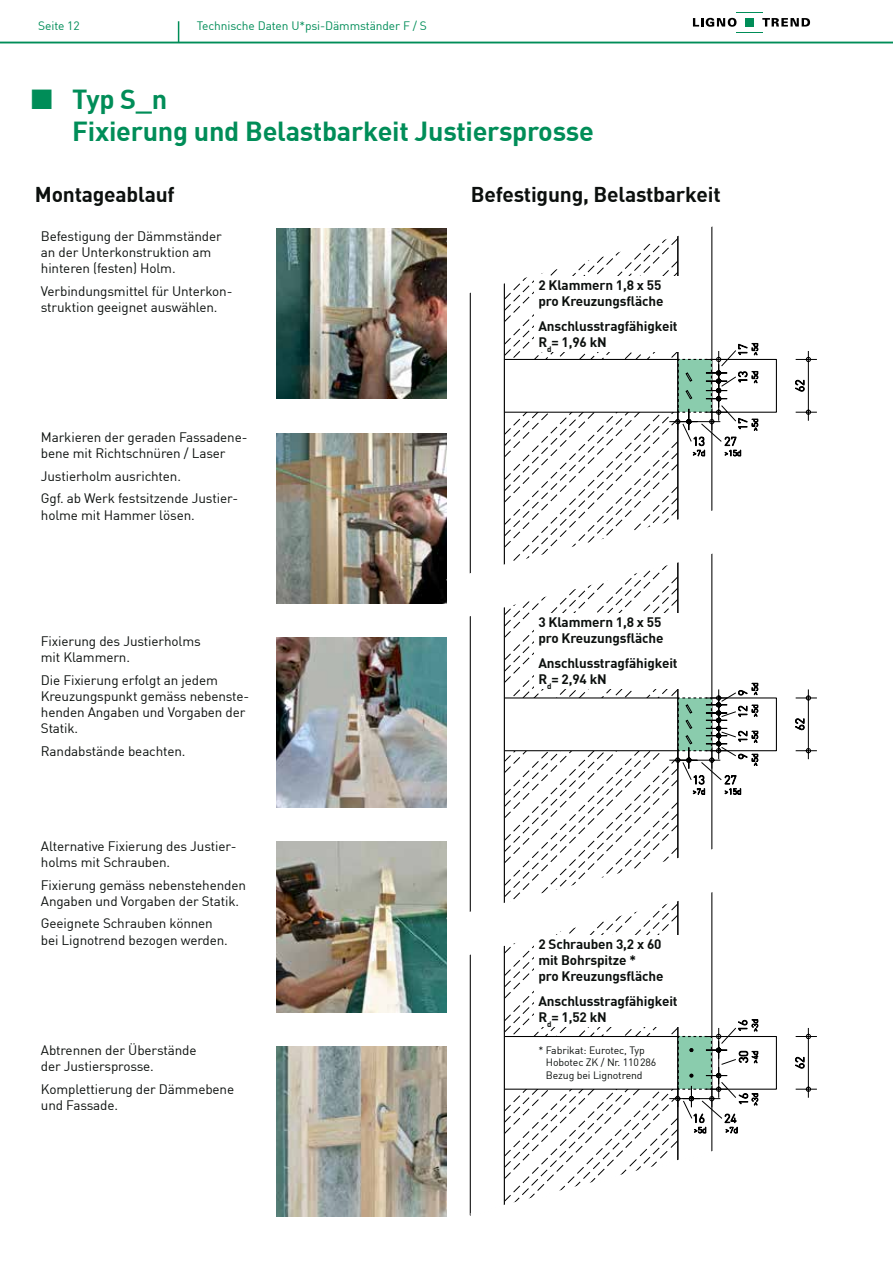
<style>
.page{position:relative;width:893px;height:1263px;background:#fff}
.page>*{position:absolute;margin:0;border:0;box-sizing:border-box;transform-origin:0 0}
.t1{font:700 27px/32.4px "DIN";letter-spacing:-.01em;color:#008d58}
.t2{font:700 21px "DIN";letter-spacing:-.01em;color:#0c100e}
.t3{font:13.5px/16.2px "DIN";letter-spacing:-.01em;color:#0c100e}
.t4{font:700 13.5px/16.2px "DIN";letter-spacing:-.01em;color:#0c100e}
.t5{font:12px "DIN";letter-spacing:-.01em;color:#008d58}
.t6{font:300 12px "DIN";letter-spacing:-.01em;color:#000}
.t7{font:10.5px/12.6px "DIN";letter-spacing:-.01em;color:#0c100e}
.t8{font:300 8.1px "DIN";letter-spacing:-.01em;color:#000}
.t9{font:300 8.1px "DIN";letter-spacing:-.01em;color:#000;scale:1.04 1}
</style>
<div class="page">
<img style="left:276px;top:229px;width:170px;height:170px">
<img style="left:276px;top:433px;width:170px;height:170px">
<img style="left:276px;top:637px;width:170px;height:171px">
<img style="left:276px;top:842px;width:170px;height:170px">
<img style="left:276px;top:1046px;width:170px;height:170px">
<svg style="left:438px;top:22px;width:402px;height:275px"></svg>
<svg style="left:178px;top:21px;width:1px;height:21px"></svg>
<svg style="left:446px;top:12px;width:364px;height:1205px"></svg>
<div style="left:745px;top:18px;width:9px;height:9px;background:#008d58"></div>
<hr style="left:0;top:42px;width:893px;height:1px;background:#008d58">
<div style="left:534px;top:276px;width:158px;height:75px;background:#fff"></div>
<div style="left:534px;top:613px;width:158px;height:76px;background:#fff"></div>
<div style="left:534px;top:935px;width:158px;height:91px;background:#fff"></div>
<p class="t5" style="left:38px;top:18px;width:43px">Seite 12</p>
<p class="t5" style="left:197px;top:18px;width:232px">Technische Daten U*psi-Dämmständer F / S</p>
<h1 class="t1" style="left:72px;top:81px;width:523px">Typ S_n<br>Fixierung und Belastbarkeit Justiersprosse</h1>
<h2 class="t2" style="left:35px;top:181px;width:141px">Montageablauf</h2>
<h2 class="t2" style="left:471px;top:181px;width:251px">Befestigung, Belastbarkeit</h2>
<p class="t3" style="left:41px;top:228px;width:182px">Befestigung der Dämmständer an der Unterkonstruktion am hinteren (festen) Holm.</p>
<p class="t3" style="left:41px;top:283px;width:191px">Verbindungsmittel für Unterkon&shy;struktion geeignet auswählen.</p>
<p class="t4" style="left:538px;top:276px;width:127px">2 Klammern 1,8 x 55 pro Kreuzungsfläche</p>
<p class="t4" style="left:538px;top:317px;width:141px">Anschlusstragfähigkeit<br>R<sub>d</sub>= 1,96 kN</p>
<p class="t6" style="left:735px;top:384px;width:41px;rotate:-90deg">13 17</p>
<p class="t8" style="left:750px;top:356px;width:15px;rotate:-90deg">&gt;5d</p>
<p class="t8" style="left:750px;top:431px;width:15px;rotate:-90deg">&gt;5d</p>
<p class="t8" style="left:750px;top:384px;width:15px;rotate:-90deg">&gt;5d</p>
<p class="t6" style="left:735px;top:430px;width:14px;rotate:-90deg">17</p>
<p class="t3" style="left:41px;top:429px;width:208px">Markieren der geraden Fassadene&shy;bene mit Richtschnüren / Laser</p>
<p class="t3" style="left:41px;top:464px;width:195px;line-height:22.5px">Justierholm ausrichten.<br>Ggf. ab Werk festsitzende Justier---</p>
<p class="t3" style="left:41px;top:506px;width:155px">holme mit Hammer lösen.</p>
<p class="t6" style="left:692px;top:434px;width:14px">13</p>
<p class="t6" style="left:724px;top:434px;width:14px">27</p>
<p class="t9" style="left:692px;top:448px;width:14px">&gt;7d</p>
<p class="t9" style="left:724px;top:448px;width:18px">&gt;15d</p>
<p class="t6" style="left:792px;top:392px;width:14px;rotate:-90deg">62</p>
<p class="t3" style="left:41px;top:633px;width:161px">Fixierung des Justierholms mit Klammern.</p>
<p class="t3" style="left:41px;top:672px;width:210px">Die Fixierung erfolgt an jedem<br>Kreuzungspunkt gemäss nebenste&shy;henden Angaben und Vorgaben der<br>Statik.</p>
<p class="t3" style="left:41px;top:743px;width:146px">Randabstände beachten.</p>
<p class="t3" style="left:41px;top:837px;width:197px">Alternative Fixierung des Justier&shy;holms mit Schrauben.</p>
<p class="t3" style="left:41px;top:876px;width:207px">Fixierung gemäss nebenstehenden<br>Angaben und Vorgaben der Statik.</p>
<p class="t3" style="left:41px;top:915px;width:188px">Geeignete Schrauben können bei Lignotrend bezogen werden.</p>
<p class="t3" style="left:41px;top:1042px;width:157px">Abtrennen der Überstände der Justiersprosse.</p>
<p class="t3" style="left:41px;top:1080px;width:195px">Komplettierung der Dämmebene und Fassade.</p>
<p class="t4" style="left:538px;top:614px;width:127px">3 Klammern 1,8 x 55 pro Kreuzungsfläche</p>
<p class="t4" style="left:538px;top:655px;width:141px">Anschlusstragfähigkeit<br>R<sub>d</sub>= 2,94 kN</p>
<p class="t8" style="left:750px;top:695px;width:15px;rotate:-90deg">&gt;5d</p>
<p class="t8" style="left:750px;top:743px;width:15px;rotate:-90deg">&gt;5d</p>
<p class="t6" style="left:735px;top:759px;width:71px;rotate:-90deg">912 129</p>
<p class="t8" style="left:750px;top:717px;width:15px;rotate:-90deg">&gt;5d</p>
<p class="t8" style="left:750px;top:766px;width:15px;rotate:-90deg">&gt;5d</p>
<p class="t6" style="left:692px;top:772px;width:14px">13</p>
<p class="t6" style="left:724px;top:772px;width:14px">27</p>
<p class="t9" style="left:692px;top:786px;width:14px">&gt;7d</p>
<p class="t9" style="left:724px;top:786px;width:18px">&gt;15d</p>
<p class="t6" style="left:792px;top:730px;width:14px;rotate:-90deg">62</p>
<p class="t4" style="left:538px;top:935px;width:127px">2 Schrauben 3,2 x 60 mit Bohrspitze *<br>pro Kreuzungsfläche</p>
<p class="t4" style="left:538px;top:992px;width:141px">Anschlusstragfähigkeit<br>R<sub>d</sub>= 1,52 kN</p>
<p class="t7" style="left:546px;top:1043px;width:112px;text-indent:-8px">* Fabrikat: Eurotec, Typ<br>Hobotec ZK / Nr. 110286<br>Bezug bei Lignotrend</p>
<p class="t8" style="left:750px;top:1032px;width:15px;rotate:-90deg">&gt;3d</p>
<p class="t6" style="left:735px;top:1032px;width:14px;rotate:-90deg">16</p>
<p class="t6" style="left:736px;top:1063px;width:14px;rotate:-90deg">30</p>
<p class="t8" style="left:750px;top:1064px;width:15px;rotate:-90deg">&gt;4d</p>
<p class="t6" style="left:736px;top:1105px;width:14px;rotate:-90deg">16</p>
<p class="t8" style="left:750px;top:1106px;width:15px;rotate:-90deg">&gt;3d</p>
<p class="t6" style="left:692px;top:1111px;width:14px">16</p>
<p class="t6" style="left:724px;top:1111px;width:14px">24</p>
<p class="t9" style="left:694px;top:1125px;width:14px">&gt;5d</p>
<p class="t9" style="left:725px;top:1125px;width:14px">&gt;7d</p>
<p class="t6" style="left:792px;top:1069px;width:14px;rotate:-90deg">62</p>
</div>
